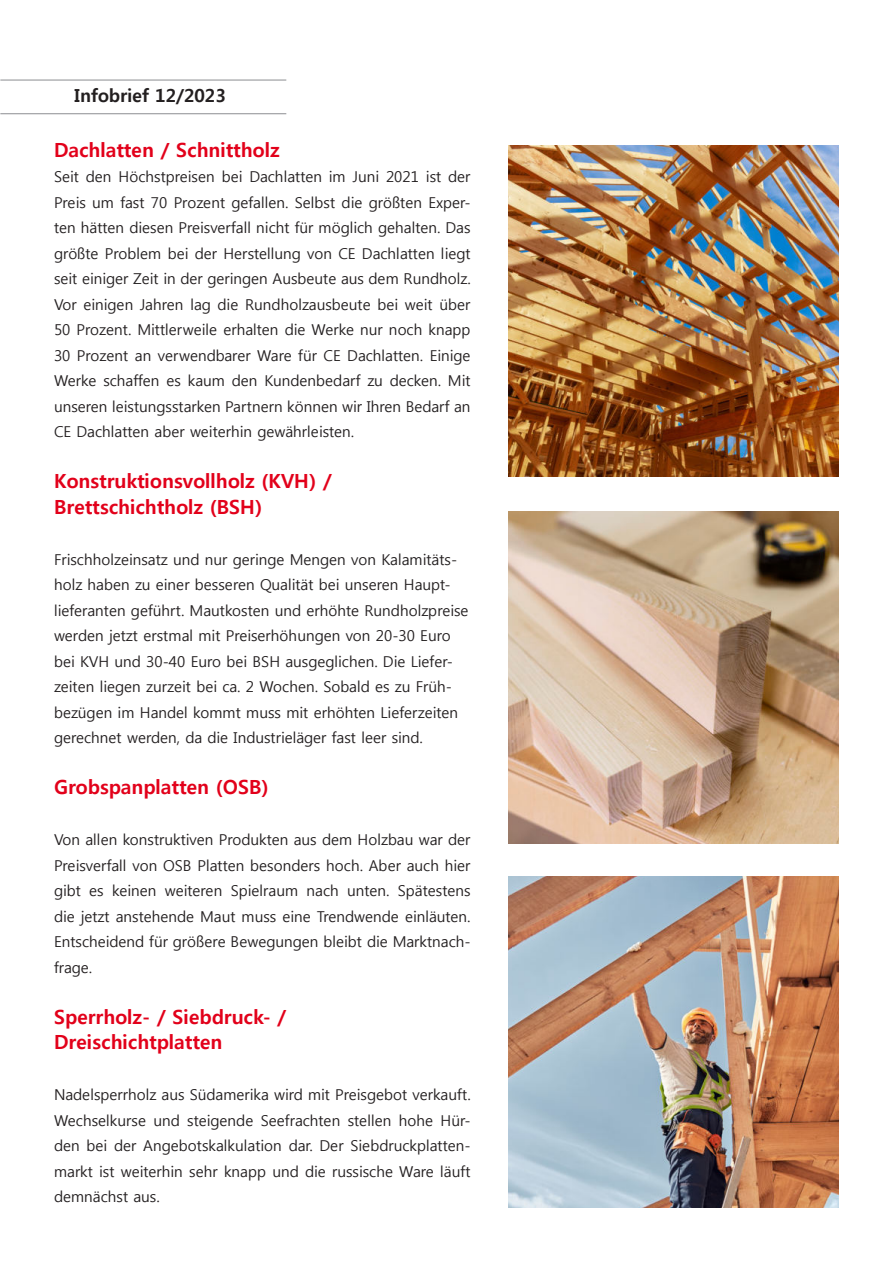
<style>
.page{position:relative;width:893px;height:1263px;background:#fff}
.page>*{position:absolute;margin:0;border:0;box-sizing:border-box;transform-origin:0 0}
.t1{font:700 19.5px/25.5px "Malgun Gothic";color:#e2001a}
.t2{font:700 18px "Malgun Gothic";color:#231f20}
.t3{font:15px/25.5px "Malgun Gothic";color:#231f20;text-align:justify}
</style>
<div class="page">
<hr style="left:0;top:80px;width:286px;height:1px;background:#8c8e91">
<hr style="left:0;top:113px;width:286px;height:1px;background:#8c8e91">
<img style="left:508px;top:145px;width:331px;height:332px">
<img style="left:508px;top:876px;width:331px;height:332px">
<img style="left:508px;top:512px;width:331px;height:331px">
<p class="t2" style="left:75px;top:88px;width:153px">Infobrief 12/2023</p>
<h1 class="t1" style="left:54px;top:139px;width:227px">Dachlatten / Schnittholz</h1>
<p class="t3" style="left:54px;top:165px;width:418px">Seit den Höchstpreisen bei Dachlatten im Juni 2021 ist der Preis um fast 70 Prozent gefallen. Selbst die größten Exper&shy;ten hätten diesen Preisverfall nicht für möglich gehalten. Das größte Problem bei der Herstellung von CE Dachlatten liegt seit einiger Zeit in der geringen Ausbeute aus dem Rundholz.<br>Vor einigen Jahren lag die Rundholzausbeute bei weit über 50 Prozent. Mittlerweile erhalten die Werke nur noch knapp 30 Prozent an verwendbarer Ware für CE Dachlatten. Einige Werke schaffen es kaum den Kundenbedarf zu decken. Mit unseren leistungsstarken Partnern können wir Ihren Bedarf an CE Dachlatten aber weiterhin gewährleisten.</p>
<h1 class="t1" style="left:54px;top:470px;width:279px">Konstruktionsvollholz (KVH) /<br>Brettschichtholz (BSH)</h1>
<p class="t3" style="left:54px;top:548px;width:416px;text-align:left">Frischholzeinsatz und nur geringe Mengen von Kalamitäts&shy;holz haben zu einer besseren Qualität bei unseren Haupt&shy;lieferanten geführt. Mautkosten und erhöhte Rundholzpreise werden jetzt erstmal mit Preiserhöhungen von 20-30 Euro bei KVH und 30-40 Euro bei BSH ausgeglichen. Die Liefer&shy;zeiten liegen zurzeit bei ca. 2 Wochen. Sobald es zu Früh&shy;bezügen im Handel kommt muss mit erhöhten Lieferzeiten gerechnet werden, da die Industrieläger fast leer sind.</p>
<h1 class="t1" style="left:54px;top:776px;width:216px">Grobspanplatten (OSB)</h1>
<p class="t3" style="left:54px;top:828px;width:418px">Von allen konstruktiven Produkten aus dem Holzbau war der Preisverfall von OSB Platten besonders hoch. Aber auch hier gibt es keinen weiteren Spielraum nach unten. Spätestens die jetzt anstehende Maut muss eine Trendwende einläuten.<br>Entscheidend für größere Bewegungen bleibt die Marktnach&shy;frage.</p>
<h1 class="t1" style="left:54px;top:1006px;width:234px">Sperrholz- / Siebdruck- /<br>Dreischichtplatten</h1>
<p class="t3" style="left:54px;top:1083px;width:418px">Nadelsperrholz aus Südamerika wird mit Preisgebot verkauft.<br>Wechselkurse und steigende Seefrachten stellen hohe Hür&shy;den bei der Angebotskalkulation dar. Der Siebdruckplatten&shy;markt ist weiterhin sehr knapp und die russische Ware läuft demnächst aus.</p>
</div>
